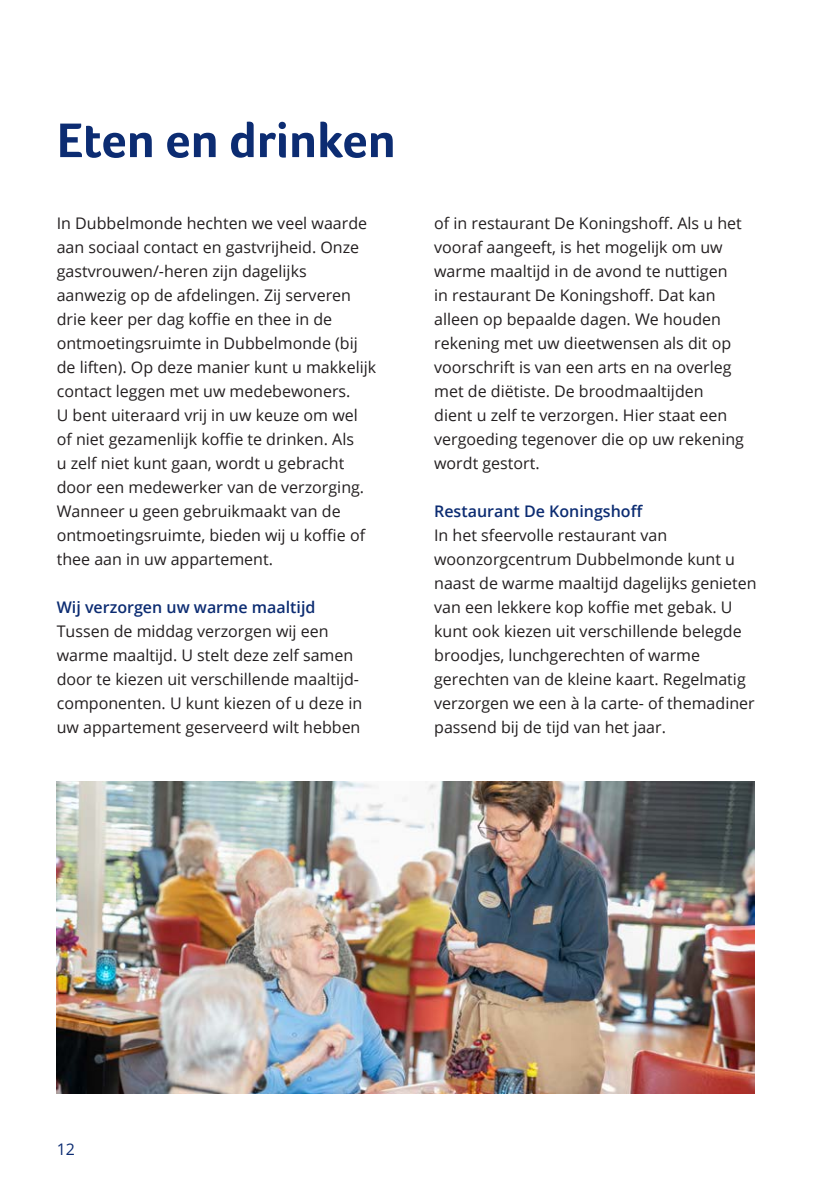
<style>
.page{position:relative;width:840px;height:1191px;background:#fff}
.page>*{position:absolute;margin:0;border:0;box-sizing:border-box;transform-origin:0 0}
.t1{font:700 50px "Foco";color:#0c2c72}
.t2{font:16px/24px "Open Sans";color:#231f20}
.t3{font:600 16px "Open Sans";color:#0c2c72}
.t4{font:16px "Open Sans";color:#0c2c72}
</style>
<div class="page">
<img style="left:57px;top:781px;width:697px;height:312px">
<h1 class="t1" style="left:57px;top:107px;width:340px">Eten en drinken</h1>
<p class="t2" style="left:57px;top:211px;width:321px">In Dubbelmonde hechten we veel waarde aan sociaal contact en gastvrijheid. Onze gastvrouwen/-heren zijn dagelijks aanwezig op de afdelingen. Zij serveren drie keer per dag koffie en thee in de ontmoetingsruimte in Dubbelmonde (bij de liften). Op deze manier kunt u makkelijk contact leggen met uw medebewoners.<br>U bent uiteraard vrij in uw keuze om wel of niet gezamenlijk koffie te drinken. Als<br>u zelf niet kunt gaan, wordt u gebracht door een medewerker van de verzorging.<br>Wanneer u geen gebruikmaakt van de ontmoetingsruimte, bieden wij u koffie of thee aan in uw appartement.</p>
<p class="t3" style="left:57px;top:596px;width:260px">Wij verzorgen uw warme maaltijd</p>
<p class="t2" style="left:57px;top:619px;width:307px">Tussen de middag verzorgen wij een warme maaltijd. U stelt deze zelf samen door te kiezen uit verschillende maaltijd&shy;componenten. U kunt kiezen of u deze in uw appartement geserveerd wilt hebben</p>
<p class="t2" style="left:434px;top:211px;width:311px">of in restaurant De Koningshoff. Als u het vooraf aangeeft, is het mogelijk om uw warme maaltijd in de avond te nuttigen in restaurant De Koningshoff. Dat kan alleen op bepaalde dagen. We houden rekening met uw dieetwensen als dit op voorschrift is van een arts en na overleg met de diëtiste. De broodmaaltijden dient u zelf te verzorgen. Hier staat een vergoeding tegenover die op uw rekening wordt gestort.</p>
<p class="t3" style="left:434px;top:500px;width:210px">Restaurant De Koningshoff</p>
<p class="t2" style="left:434px;top:523px;width:324px">In het sfeervolle restaurant van woonzorgcentrum Dubbelmonde kunt u naast de warme maaltijd dagelijks genieten van een lekkere kop koffie met gebak. U kunt ook kiezen uit verschillende belegde broodjes, lunchgerechten of warme gerechten van de kleine kaart. Regelmatig verzorgen we een à la carte- of themadiner passend bij de tijd van het jaar.</p>
<p class="t4" style="left:57px;top:1137px;width:20px">12</p>
</div>
